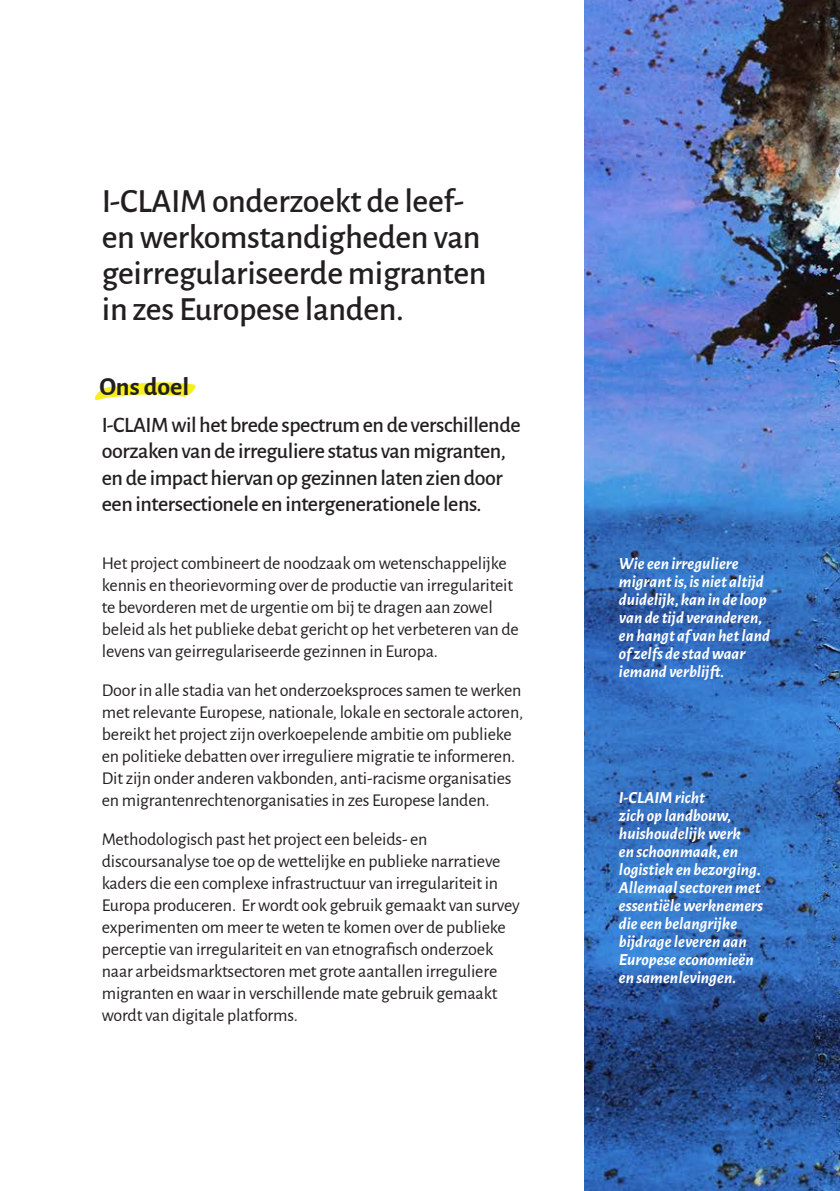
<style>
.page{position:relative;width:840px;height:1191px;background:#fff}
.page>*{position:absolute;margin:0;border:0;box-sizing:border-box;transform-origin:0 0}
.t1{font:500 34px/36px "Alegreya Sans";letter-spacing:-.01em;color:#231f20}
.t2{font:700 26px "Alegreya Sans";color:#231f20}
.t3{font:500 22px/26.4px "Alegreya Sans";letter-spacing:-.02em;color:#231f20}
.t4{font:18px/22px "Alegreya Sans";letter-spacing:-.01em;color:#231f20}
.t5{font:italic 700 17px/18px "Alegreya Sans";color:#fff}
</style>
<div class="page">
<img style="left:584px;top:0;width:255px;height:1191px">
<svg style="left:94px;top:382px;width:101px;height:18px"></svg>
<p class="t1" style="left:102px;top:181px;width:386px">I-CLAIM onderzoekt de leef&shy;en werkomstandigheden van geirregulariseerde migranten in zes Europese landen.</p>
<p class="t2" style="left:99px;top:367px;width:91px">Ons doel</p>
<p class="t3" style="left:102px;top:410px;width:420px">I-CLAIM wil het brede spectrum en de verschillende oorzaken van de irreguliere status van migranten, en de impact hiervan op gezinnen laten zien door een intersectionele en intergenerationele lens.</p>
<p class="t4" style="left:102px;top:551px;width:418px">Het project combineert de noodzaak om wetenschappelijke kennis en theorievorming over de productie van irregulariteit te bevorderen met de urgentie om bij te dragen aan zowel beleid als het publieke debat gericht op het verbeteren van de levens van geirregulariseerde gezinnen in Europa.</p>
<p class="t4" style="left:102px;top:678px;width:423px">Door in alle stadia van het onderzoeksproces samen te werken met relevante Europese, nationale, lokale en sectorale actoren, bereikt het project zijn overkoepelende ambitie om publieke en politieke debatten over irreguliere migratie te informeren.<br>Dit zijn onder anderen vakbonden, anti-racisme organisaties en migrantenrechtenorganisaties in zes Europese landen.</p>
<p class="t4" style="left:102px;top:827px;width:419px">Methodologisch past het project een beleids- en discoursanalyse toe op de wettelijke en publieke narratieve kaders die een complexe infrastructuur van irregulariteit in Europa produceren. Er wordt ook gebruik gemaakt van survey experimenten om meer te weten te komen over de publieke perceptie van irregulariteit en van etnografisch onderzoek naar arbeidsmarktsectoren met grote aantallen irreguliere migranten en waar in verschillende mate gebruik gemaakt wordt van digitale platforms.</p>
<p class="t5" style="left:618px;top:554px;width:152px">Wie een irreguliere migrant is, is niet altijd duidelijk, kan in de loop van de tijd veranderen, en hangt af van het land of zelfs de stad waar iemand verblijft.</p>
<p class="t5" style="left:618px;top:787px;width:146px">I-CLAIM richt<br>zich op landbouw, huishoudelijk werk<br>en schoonmaak, en logistiek en bezorging.<br>Allemaal sectoren met essentiële werknemers die een belangrijke bijdrage leveren aan<br>Europese economieën en samenlevingen.</p>
</div>
